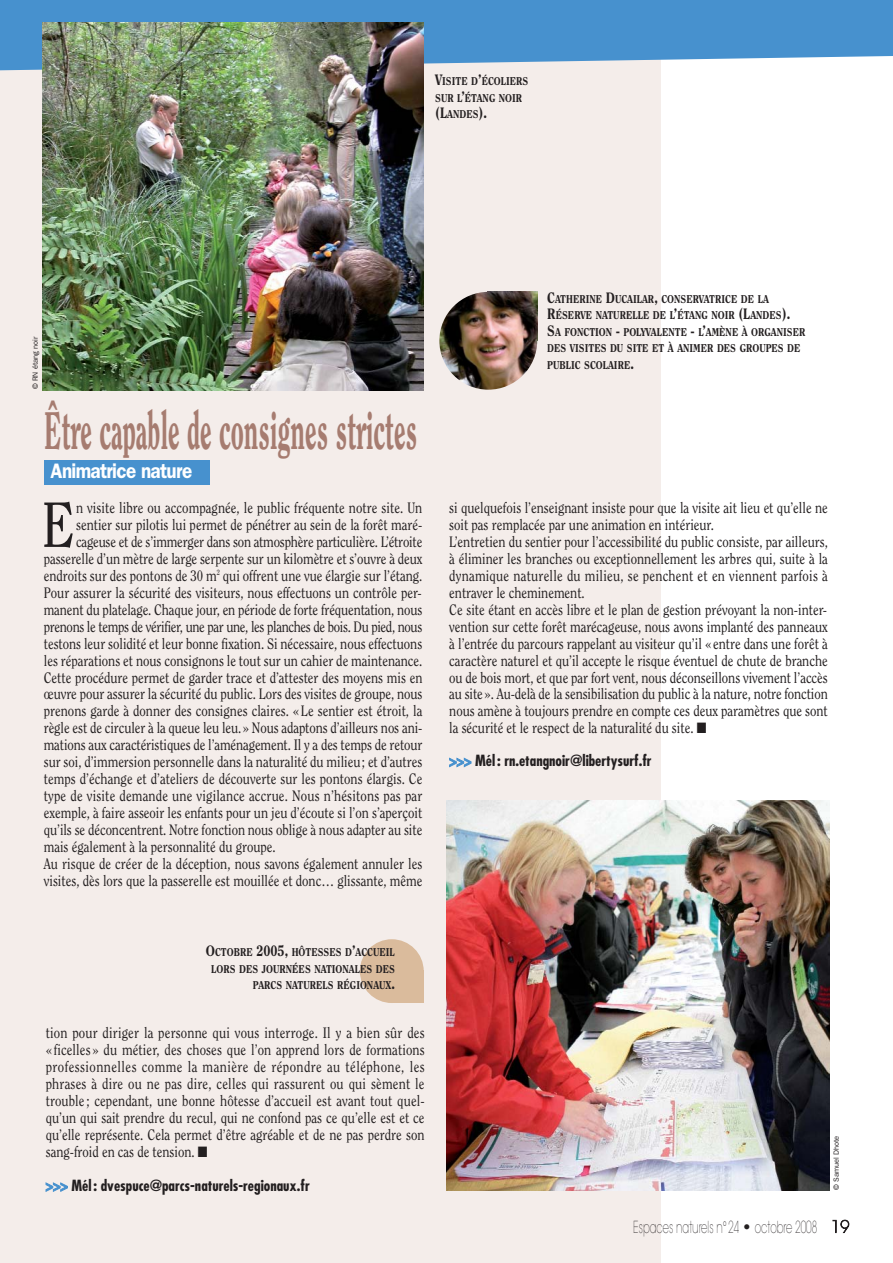
<style>
.page{position:relative;width:893px;height:1263px;background:#fff}
.page>*{position:absolute;margin:0;border:0;box-sizing:border-box;transform-origin:0 0}
.t1{font:63.45px "Clearface";color:#231f20;scale:.85 1}
.t2{font:800 52.5px "Clearface";color:#a67c70;scale:.5 1}
.t3{font:600 21px "Franklin Gothic";letter-spacing:-.035em;color:#fff;scale:.9 1}
.t4{font:200 16.5px "Avant Garde";color:#231f20;scale:.61 1}
.t5{font:15px/17px "Clearface";color:#231f20;scale:.85 1}
.t6{font:700 condensed 15px "Futura";color:#231f20}
.t7{font:15px "Clearface";letter-spacing:-.025em;color:#231f20;scale:.85 1}
.t8{font:800 11.25px/16.5px "Clearface";color:#231f20;scale:.85 1}
.t9{font:7.5px "Franklin Gothic";color:#231f20}
.s1{font-size:15px}
.s2{color:#4791ce}
</style>
<div class="page">
<div style="left:0;top:0;width:661px;height:1263px;background:#f4edea"></div>
<svg style="left:0;top:0;width:892px;height:85px;fill:#4791ce"></svg>
<img style="left:446px;top:801px;width:383px;height:390px">
<img style="left:42px;top:23px;width:381px;height:367px">
<img style="left:439px;top:292px;width:98px;height:98px;border-radius:50%">
<img style="left:487px;top:292px;width:50px;height:48px">
<div style="left:44px;top:460px;width:165px;height:24px;background:#4791ce"></div>
<div style="left:360px;top:939px;width:63px;height:64px;background:#dabb9c;border-radius:50%"></div>
<div style="left:391px;top:971px;width:32px;height:32px;background:#dabb9c"></div>
<p class="t8" style="left:435px;top:74px;width:111px"><span class="s1">V</span>ISITE D<span class="s1">’</span>ÉCOLIERS<br>SUR L<span class="s1">’</span>ÉTANG NOIR <span class="s1">(L</span>ANDES<span class="s1">).</span></p>
<p class="t9" style="left:33px;top:389px;width:54px;rotate:-90deg">© RN étang noir</p>
<h2 class="t2" style="left:44px;top:408px;width:747px">Être capable de consignes strictes</h2>
<h3 class="t3" style="left:51px;top:463px;width:159px">Animatrice nature</h3>
<h1 class="t1" style="left:42px;top:498px;width:40px">E</h1>
<p class="t5" style="left:76px;top:500px;width:409px">n visite libre ou accompagnée, le public fréquente notre site. Un</p>
<p class="t5" style="left:76px;top:517px;width:409px">sentier sur pilotis lui permet de pénétrer au sein de la forêt maré-</p>
<p class="t5" style="left:76px;top:534px;width:409px">cageuse et de s’immerger dans son atmosphère particulière. L’étroite</p>
<p class="t5" style="left:44px;top:551px;width:447px">passerelle d’un mètre de large serpente sur un kilomètre et s’ouvre à deux</p>
<p class="t5" style="left:44px;top:568px;width:447px">endroits sur des pontons de 30 m<sup>2</sup> qui offrent une vue élargie sur l’étang.</p>
<p class="t5" style="left:44px;top:585px;width:446px">Pour assurer la sécurité des visiteurs, nous effectuons un contrôle per-</p>
<p class="t5" style="left:44px;top:602px;width:447px">manent du platelage. Chaque jour, en période de forte fréquentation, nous</p>
<p class="t7" style="left:44px;top:620px;width:447px">prenons le temps de vérifier, une par une, les planches de bois. Du pied, nous</p>
<p class="t5" style="left:44px;top:636px;width:447px">testons leur solidité et leur bonne fixation. Si nécessaire, nous effectuons</p>
<p class="t5" style="left:44px;top:653px;width:447px">les réparations et nous consignons le tout sur un cahier de maintenance.</p>
<p class="t5" style="left:44px;top:670px;width:447px">Cette procédure permet de garder trace et d’attester des moyens mis en</p>
<p class="t5" style="left:44px;top:687px;width:447px">œuvre pour assurer la sécurité du public. Lors des visites de groupe, nous</p>
<p class="t5" style="left:44px;top:704px;width:447px">prenons garde à donner des consignes claires. «Le sentier est étroit, la</p>
<p class="t5" style="left:44px;top:721px;width:447px">règle est de circuler à la queue leu leu.» Nous adaptons d’ailleurs nos ani-</p>
<p class="t5" style="left:44px;top:738px;width:447px">mations aux caractéristiques de l’aménagement. Il y a des temps de retour</p>
<p class="t5" style="left:44px;top:755px;width:447px">sur soi, d’immersion personnelle dans la naturalité du milieu; et d’autres</p>
<p class="t5" style="left:44px;top:772px;width:447px">temps d’échange et d’ateliers de découverte sur les pontons élargis. Ce</p>
<p class="t5" style="left:44px;top:788px;width:447px">type de visite demande une vigilance accrue. Nous n’hésitons pas par</p>
<p class="t5" style="left:44px;top:805px;width:447px">exemple, à faire asseoir les enfants pour un jeu d’écoute si l’on s’aperçoit</p>
<p class="t5" style="left:44px;top:822px;width:447px">qu’ils se déconcentrent. Notre fonction nous oblige à nous adapter au site</p>
<p class="t5" style="left:44px;top:839px;width:274px">mais également à la personnalité du groupe.</p>
<p class="t5" style="left:44px;top:856px;width:447px">Au risque de créer de la déception, nous savons également annuler les</p>
<p class="t5" style="left:44px;top:873px;width:447px">visites, dès lors que la passerelle est mouillée et donc… glissante, même</p>
<p class="t8" style="left:206px;top:945px;width:224px;text-align:right"><span class="s1">O</span>CTOBRE <span class="s1">2005,</span> HÔTESSES D<span class="s1">’</span>ACCUEIL<br>LORS DES JOURNÉES NATIONALES DES<br>PARCS NATURELS RÉGIONAUX<span class="s1">.</span></p>
<p class="t5" style="left:46px;top:1026px;width:447px;text-align:justify">tion pour diriger la personne qui vous interroge. Il y a bien sûr des « ficelles » du métier, des choses que l’on apprend lors de formations professionnelles comme la manière de répondre au téléphone, les phrases à dire ou ne pas dire, celles qui rassurent ou qui sèment le trouble ; cependant, une bonne hôtesse d’accueil est avant tout quel&shy;qu’un qui sait prendre du recul, qui ne confond pas ce qu’elle est et ce qu’elle représente. Cela permet d’être agréable et de ne pas perdre son sang-froid en cas de tension. ■</p>
<p class="t6" style="left:46px;top:1179px;width:265px"><span class="s2">&gt;&gt;&gt;</span> Mél : dvespuce@parcs-naturels-regionaux.fr</p>
<p class="t8" style="left:547px;top:291px;width:305px"><span class="s1">C</span>ATHERINE <span class="s1">D</span>UCAILAR<span class="s1">,</span> CONSERVATRICE DE LA <span class="s1">R</span>ÉSERVE NATURELLE DE L<span class="s1">’</span>ÉTANG NOIR <span class="s1">(L</span>ANDES<span class="s1">).<br>S</span>A FONCTION <span class="s1">-</span> POLYVALENTE <span class="s1">-</span> L<span class="s1">’</span>AMÈNE À ORGANISER DES VISITES DU SITE ET À ANIMER DES GROUPES DE PUBLIC SCOLAIRE<span class="s1">.</span></p>
<p class="t5" style="left:449px;top:500px;width:447px">si quelquefois l’enseignant insiste pour que la visite ait lieu et qu’elle ne soit pas remplacée par une animation en intérieur.<br>L’entretien du sentier pour l’accessibilité du public consiste, par ailleurs, à éliminer les branches ou exceptionnellement les arbres qui, suite à la dynamique naturelle du milieu, se penchent et en viennent parfois à entraver le cheminement.<br>Ce site étant en accès libre et le plan de gestion prévoyant la non-inter&shy;vention sur cette forêt marécageuse, nous avons implanté des panneaux à l’entrée du parcours rappelant au visiteur qu’il « entre dans une forêt à caractère naturel et qu’il accepte le risque éventuel de chute de branche ou de bois mort, et que par fort vent, nous déconseillons vivement l’accès au site». Au-delà de la sensibilisation du public à la nature, notre fonction nous amène à toujours prendre en compte ces deux paramètres que sont la sécurité et le respect de la naturalité du site. ■</p>
<p class="t6" style="left:449px;top:754px;width:204px"><span class="s2">&gt;&gt;&gt;</span> Mél : rn.etangnoir@libertysurf.fr</p>
<p class="t9" style="left:833px;top:1190px;width:56px;rotate:-90deg">© Samuel Dhote</p>
<p class="t4" style="left:633px;top:1220px;width:356px">Espaces naturels n°24 • octobre 2008 19</p>
</div>
